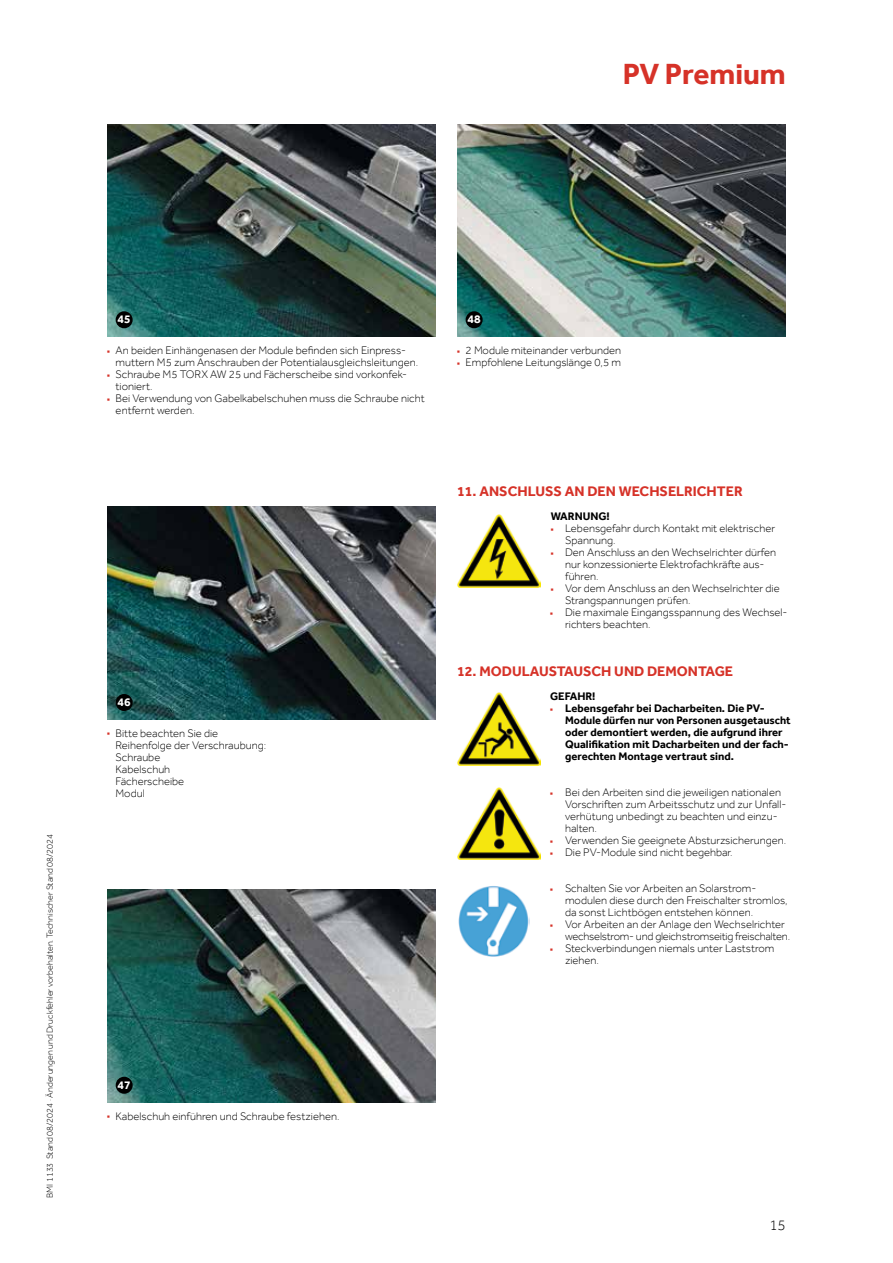
<style>
.page{position:relative;width:893px;height:1263px;background:#fff}
.page>*{position:absolute;margin:0;border:0;box-sizing:border-box;transform-origin:0 0}
.t1{font:700 30px "Effra";color:#d63228}
.t2{font:300 15px "Effra";color:#000}
.t3{font:700 14.25px "Effra";color:#d63228}
.t4{font:700 12px "Effra";color:#fff}
.t5{font:300 11.25px/12px "Effra";color:#000}
.t6{font:700 11.25px/12px "Effra";color:#000}
.t7{font:300 11.25px/12px "Effra";letter-spacing:-.02em;color:#000}
.t8{font:300 9px "Effra";color:#000}
.s1{color:#d63228}
</style>
<div class="page">
<img style="left:107px;top:124px;width:329px;height:213px">
<img style="left:107px;top:507px;width:329px;height:212px">
<img style="left:107px;top:890px;width:329px;height:212px">
<img style="left:457px;top:124px;width:329px;height:213px">
<div style="left:116px;top:311px;width:17px;height:17px;background:#000;border-radius:50%"></div>
<div style="left:116px;top:694px;width:17px;height:17px;background:#000;border-radius:50%"></div>
<div style="left:116px;top:1077px;width:17px;height:17px;background:#000;border-radius:50%"></div>
<div style="left:466px;top:311px;width:17px;height:17px;background:#000;border-radius:50%"></div>
<img style="left:457px;top:515px;width:83px;height:72px">
<img style="left:457px;top:787px;width:83px;height:73px">
<img style="left:458px;top:886px;width:72px;height:71px">
<img style="left:457px;top:692px;width:83px;height:73px">
<h1 class="t1" style="left:623px;top:56px;width:164px">PV Premium</h1>
<p class="t8" style="left:44px;top:1198px;width:366px;rotate:-90deg">BMI 1133 Stand 08/2024 · Änderungen und Druckfehler vorbehalten. Technischer Stand 08/2024</p>
<p class="t4" style="left:118px;top:312px;width:15px">45</p>
<p class="t5" style="left:116px;top:344px;width:304px;text-indent:-9px"><span class="s1">■</span> An beiden Einhängenasen der Module befinden sich Einpress&shy;muttern M5 zum Anschrauben der Potentialausgleichsleitungen.</p>
<p class="t5" style="left:116px;top:368px;width:291px;text-indent:-9px"><span class="s1">■</span> Schraube M5 TORX AW 25 und Fächerscheibe sind vorkonfek&shy;tioniert.</p>
<p class="t5" style="left:116px;top:392px;width:311px;text-indent:-9px"><span class="s1">■</span> Bei Verwendung von Gabelkabelschuhen muss die Schraube nicht entfernt werden.</p>
<p class="t4" style="left:118px;top:695px;width:15px">46</p>
<p class="t5" style="left:116px;top:727px;width:152px;text-indent:-9px"><span class="s1">■</span> Bitte beachten Sie die<br>Reihenfolge der Verschraubung:<br>Schraube<br>Kabelschuh<br>Fächerscheibe<br>Modul</p>
<p class="t4" style="left:468px;top:312px;width:15px">48</p>
<p class="t5" style="left:457px;top:344px;width:166px"><span class="s1">■</span> 2 Module miteinander verbunden</p>
<p class="t5" style="left:457px;top:356px;width:165px"><span class="s1">■</span> Empfohlene Leitungslänge 0,5 m</p>
<p class="t3" style="left:457px;top:483px;width:287px">11. ANSCHLUSS AN DEN WECHSELRICHTER</p>
<p class="t6" style="left:551px;top:510px;width:61px">WARNUNG!</p>
<p class="t5" style="left:565px;top:522px;width:212px;text-indent:-14px"><span class="s1">■</span> Lebensgefahr durch Kontakt mit elektrischer<br>Spannung.</p>
<p class="t5" style="left:565px;top:546px;width:213px;text-indent:-14px"><span class="s1">■</span> Den Anschluss an den Wechselrichter dürfen nur konzessionierte Elektrofachkräfte aus&shy;führen.</p>
<p class="t5" style="left:565px;top:582px;width:216px;text-indent:-14px"><span class="s1">■</span> Vor dem Anschluss an den Wechselrichter die<br>Strangspannungen prüfen.</p>
<p class="t5" style="left:565px;top:606px;width:224px;text-indent:-15px"><span class="s1">■</span> Die maximale Eingangsspannung des Wechsel&shy;richters beachten.</p>
<p class="t3" style="left:457px;top:663px;width:278px">12. MODULAUSTAUSCH UND DEMONTAGE</p>
<p class="t6" style="left:550px;top:690px;width:47px">GEFAHR!</p>
<p class="t6" style="left:565px;top:702px;width:227px;text-indent:-15px"><span class="s1">■</span> Lebensgefahr bei Dacharbeiten. Die PV-Module dürfen nur von Personen ausgetauscht oder demontiert werden, die aufgrund ihrer Qualifikation mit Dacharbeiten und der fach&shy;gerechten Montage vertraut sind.</p>
<p class="t5" style="left:565px;top:786px;width:223px;text-indent:-15px"><span class="s1">■</span> Bei den Arbeiten sind die jeweiligen nationalen Vorschriften zum Arbeitsschutz und zur Unfall&shy;verhütung unbedingt zu beachten und einzu&shy;halten.</p>
<p class="t5" style="left:550px;top:834px;width:238px"><span class="s1">■</span> Verwenden Sie geeignete Absturzsicherungen.</p>
<p class="t5" style="left:550px;top:846px;width:184px"><span class="s1">■</span> Die PV-Module sind nicht begehbar.</p>
<p class="t5" style="left:565px;top:882px;width:224px;text-indent:-15px"><span class="s1">■</span> Schalten Sie vor Arbeiten an Solarstrom&shy;modulen diese durch den Freischalter stromlos, da sonst Lichtbögen entstehen können.</p>
<p class="t7" style="left:565px;top:918px;width:226px;text-indent:-15px"><span class="s1">■</span> Vor Arbeiten an der Anlage den Wechselrichter wechselstrom- und gleichstromseitig freischalten.</p>
<p class="t5" style="left:565px;top:942px;width:211px;text-indent:-15px"><span class="s1">■</span> Steckverbindungen niemals unter Laststrom ziehen.</p>
<p class="t4" style="left:118px;top:1078px;width:15px">47</p>
<p class="t5" style="left:107px;top:1110px;width:234px"><span class="s1">■</span> Kabelschuh einführen und Schraube festziehen.</p>
<h2 class="t2" style="left:769px;top:1216px;width:18px">15</h2>
</div>
